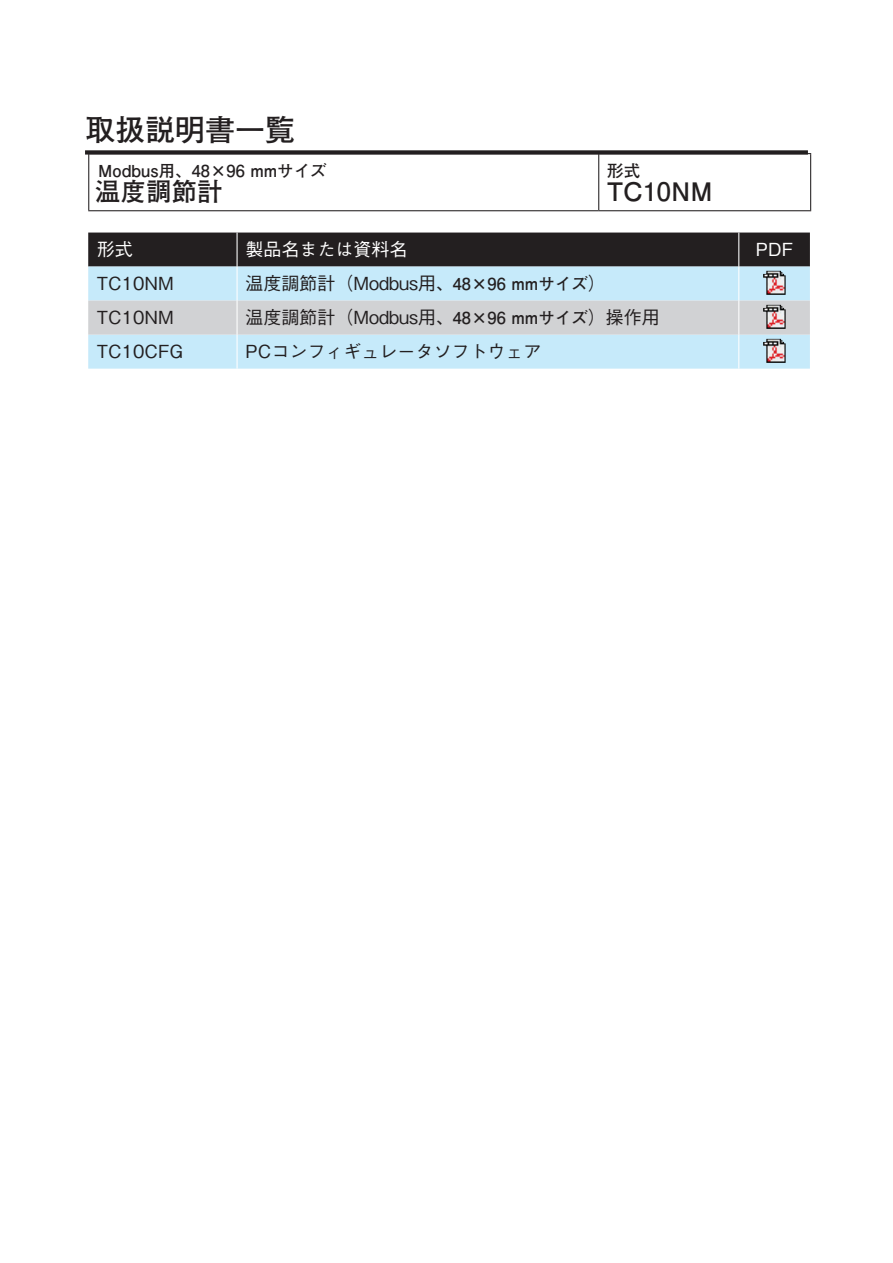
<style>
.page{position:relative;width:893px;height:1263px;background:#fff}
.page>*{position:absolute;margin:0;border:0;box-sizing:border-box;transform-origin:0 0}
.t1{font:700 30px "Futo Go B101 Pro";color:#231f20}
.t2{font:700 25.5px "Futo Go B101 Pro";color:#231f20}
.t3{font:500 18px "Gothic BBB Pro";color:#231f20}
.t4{font:500 18px "Gothic BBB Pro";color:#fff}
.t5{font:700 16.5px "Futo Go B101 Pro";color:#231f20}
.s1{font-family:"Futo Go B101 Pro";font-weight:700;font-size:16.5px}
</style>
<div class="page">
<div style="left:85px;top:150px;width:723px;height:5px;background:#231f20"></div>
<hr style="left:599px;top:153px;width:212px;height:1px;background:#231f20">
<hr style="left:598px;top:154px;width:1px;height:56px;background:#231f20">
<hr style="left:88px;top:154px;width:1px;height:56px;background:#231f20">
<hr style="left:810px;top:154px;width:1px;height:56px;background:#231f20">
<hr style="left:88px;top:210px;width:511px;height:1px;background:#231f20">
<hr style="left:599px;top:210px;width:212px;height:1px;background:#231f20">
<div style="left:88px;top:233px;width:722px;height:34px;background:#231f20"></div>
<div style="left:88px;top:267px;width:722px;height:102px;background:#c6eafa"></div>
<div style="left:88px;top:301px;width:722px;height:34px;background:#d1d2d4"></div>
<hr style="left:237px;top:233px;width:1px;height:34px;background:#fff">
<hr style="left:738px;top:233px;width:1px;height:34px;background:#fff">
<hr style="left:237px;top:267px;width:1px;height:34px;background:#fff">
<hr style="left:738px;top:267px;width:1px;height:34px;background:#fff">
<hr style="left:237px;top:301px;width:1px;height:34px;background:#fff">
<hr style="left:738px;top:301px;width:1px;height:34px;background:#fff">
<hr style="left:237px;top:335px;width:1px;height:34px;background:#fff">
<hr style="left:738px;top:335px;width:1px;height:34px;background:#fff">
<img style="left:763px;top:271px;width:23px;height:24px">
<img style="left:763px;top:305px;width:23px;height:24px">
<img style="left:763px;top:339px;width:23px;height:24px">
<h1 class="t1" style="left:85px;top:106px;width:211px">取扱説明書一覧</h1>
<p class="t5" style="left:98px;top:157px;width:230px">Modbus用、48×96 mmサイズ</p>
<h2 class="t2" style="left:95px;top:171px;width:129px">温度調節計</h2>
<p class="t5" style="left:607px;top:157px;width:34px">形式</p>
<h2 class="t2" style="left:607px;top:171px;width:107px">TC10NM</h2>
<p class="t4" style="left:97px;top:235px;width:37px">形式</p>
<p class="t3" style="left:97px;top:269px;width:79px">TC10NM</p>
<p class="t4" style="left:246px;top:235px;width:163px">製品名または資料名</p>
<p class="t3" style="left:246px;top:269px;width:362px">温度調節計（Modbus用<span class="s1">、48×96 mmサイズ</span>(</p>
<p class="t3" style="left:97px;top:303px;width:79px">TC10NM</p>
<p class="t3" style="left:97px;top:337px;width:88px">TC10CFG</p>
<p class="t3" style="left:246px;top:303px;width:416px">温度調節計（Modbus用<span class="s1">、48×96 mmサイズ</span>）操作用</p>
<p class="t3" style="left:246px;top:337px;width:297px">PCコンフィギュレータソフトウェア</p>
<p class="t4" style="left:756px;top:235px;width:39px">PDF</p>
</div>
